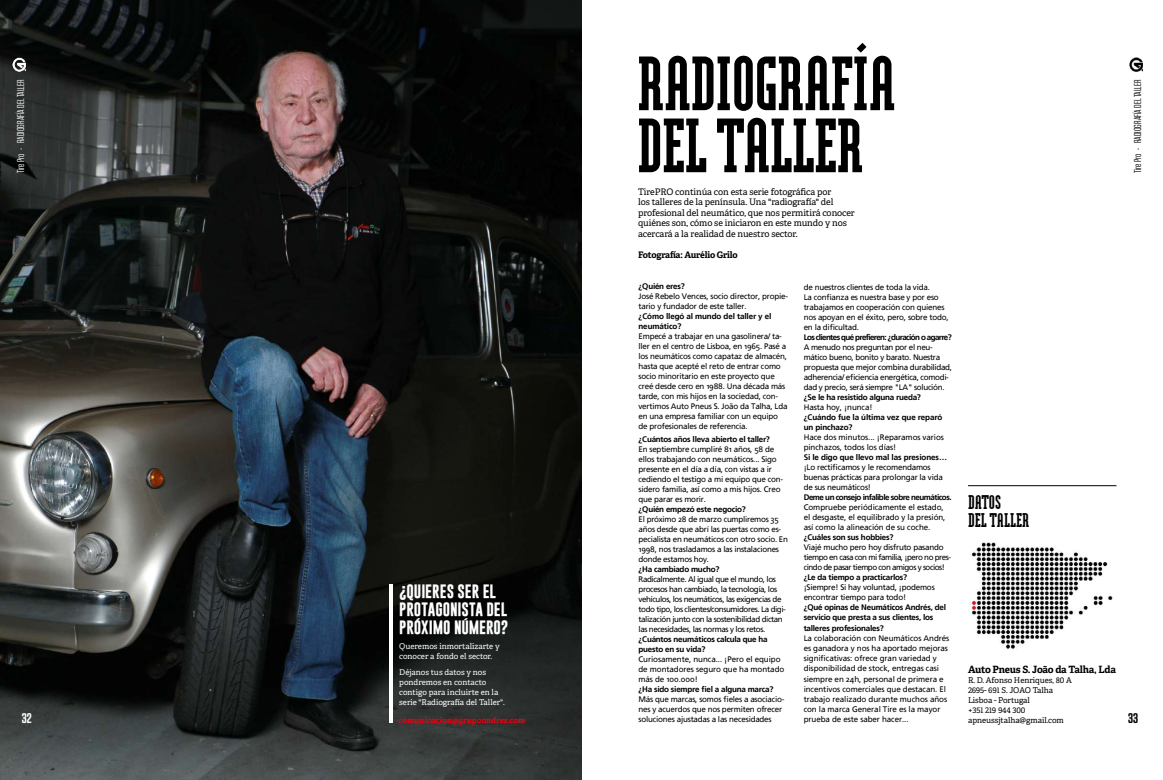
<style>
.page{position:relative;width:1163px;height:780px;background:#fff}
.page>*{position:absolute;margin:0;border:0;box-sizing:border-box;transform-origin:0 0}
.t1{font:900 92px "Modula Serif";letter-spacing:-.01em;color:#000}
.t2{font:900 24px/18px "Modula Serif";color:#000}
.t3{font:700 14px/18px "Gobold";color:#fff}
.t4{font:600 14px "Tungsten";color:#fff}
.t5{font:600 14px "Tungsten";color:#000}
.t6{font:10px "Tungsten";color:#fff}
.t7{font:10px "Tungsten";color:#000}
.t8{font:700 10px "Adelle";letter-spacing:-.02em;color:#000}
.t9{font:9px/10.5px "Adelle";letter-spacing:-.01em;color:#000}
.t10{font:700 9px "Adelle";letter-spacing:-.02em;color:#000}
.t11{font:8px/10px "Frutiger Linotype";letter-spacing:-.025em;color:#000}
.t12{font:700 8px/10px "Frutiger Linotype";letter-spacing:-.025em;color:#000}
.t13{font:8px/10px "Frutiger Linotype";letter-spacing:-.05em;color:#000}
.t14{font:8px/10px "Adelle";color:#fff}
.t15{font:8px/10px "Frutiger Linotype";letter-spacing:-.06em;color:#000}
.t16{font:8px/10px "Adelle";letter-spacing:-.005em;color:#000}
.t17{font:700 8px "Frutiger Linotype";letter-spacing:-.075em;color:#000}
.t18{font:700 8px "Frutiger Linotype";letter-spacing:-.06em;color:#000}
.t19{font:italic 700 8px "Adelle";color:#e30613}
.s1{font-weight:600}
</style>
<div class="page">
<img style="left:0;top:0;width:581px;height:780px">
<img style="left:968px;top:542px;width:145px;height:107px">
<hr style="left:967px;top:485px;width:149px;height:1px;background:#000">
<hr style="left:389px;top:584px;width:3px;height:138px;background:#fff">
<img style="left:13px;top:57px;width:13px;height:16px">
<img style="left:1129px;top:57px;width:13px;height:15px">
<p class="t6" style="left:16px;top:173px;width:95px;rotate:-90deg">Tire Pro - RADIOGRAFÍA DEL TALLER</p>
<h1 class="t1" style="left:637px;top:41px;width:260px">RADIOGRAFÍA</h1>
<h1 class="t1" style="left:637px;top:103px;width:228px">DEL TALLER</h1>
<p class="t9" style="left:638px;top:187px;width:218px">TirePRO continúa con esta serie fotográfica por<br>los talleres de la península. Una "radiografía" del profesional del neumático, que nos permitirá conocer quiénes son, cómo se iniciaron en este mundo y nos acercará a la realidad de nuestro sector.</p>
<p class="t10" style="left:638px;top:249px;width:101px">Fotografía: Aurélio Grilo</p>
<p class="t12" style="left:638px;top:281px;width:48px">¿Quién eres?</p>
<p class="t11" style="left:638px;top:291px;width:151px">José Rebelo Vences, socio director, propie&shy;tario y fundador de este taller.</p>
<p class="t12" style="left:638px;top:311px;width:134px">¿Cómo llegó al mundo del taller y el neumático?</p>
<p class="t11" style="left:638px;top:331px;width:150px">Empecé a trabajar en una gasolinera/ ta&shy;ller en el centro de Lisboa, en 1965. Pasé a los neumáticos como capataz de almacén, hasta que acepté el reto de entrar como socio minoritario en este proyecto que creé desde cero en 1988. Una década más tarde, con mis hijos en la sociedad, con&shy;vertimos Auto Pneus S. João da Talha, Lda en una empresa familiar con un equipo de profesionales de referencia.</p>
<p class="t12" style="left:638px;top:434px;width:133px">¿Cuántos años lleva abierto el taller?</p>
<p class="t11" style="left:638px;top:444px;width:146px">En septiembre cumpliré 81 años, 58 de ellos trabajando con neumáticos... Sigo presente en el día a día, con vistas a ir cediendo el testigo a mi equipo que con&shy;sidero familia, así como a mis hijos. Creo que parar es morir.</p>
<p class="t12" style="left:638px;top:504px;width:109px">¿Quién empezó este negocio?</p>
<p class="t11" style="left:638px;top:514px;width:151px">El próximo 28 de marzo cumpliremos 35 años desde que abrí las puertas como es&shy;pecialista en neumáticos con otro socio. En 1998, nos trasladamos a las instalaciones donde estamos hoy.</p>
<p class="t12" style="left:638px;top:564px;width:82px">¿Ha cambiado mucho?</p>
<p class="t13" style="left:638px;top:574px;width:149px">Radicalmente. Al igual que el mundo, los procesos han cambiado, la tecnología, los vehículos, los neumáticos, las exigencias de todo tipo, los clientes/consumidores. La digi&shy;talización junto con la sostenibilidad dictan las necesidades, las normas y los retos.</p>
<p class="t12" style="left:638px;top:634px;width:130px">¿Cuántos neumáticos calcula que ha puesto en su vida?</p>
<p class="t11" style="left:638px;top:654px;width:147px">Curiosamente, nunca... ¡Pero el equipo de montadores seguro que ha montado más de 100.000!</p>
<p class="t12" style="left:638px;top:684px;width:136px">¿Ha sido siempre fiel a alguna marca?</p>
<p class="t11" style="left:638px;top:694px;width:148px">Más que marcas, somos fieles a asociacio&shy;nes y acuerdos que nos permiten ofrecer soluciones ajustadas a las necesidades</p>
<p class="t11" style="left:803px;top:282px;width:146px">de nuestros clientes de toda la vida.<br>La confianza es nuestra base y por eso trabajamos en cooperación con quienes nos apoyan en el éxito, pero, sobre todo, en la dificultad.</p>
<p class="t17" style="left:803px;top:332px;width:149px">Los clientes qué prefieren: ¿duración o agarre?</p>
<p class="t11" style="left:803px;top:342px;width:150px">A menudo nos preguntan por el neu&shy;mático bueno, bonito y barato. Nuestra propuesta que mejor combina durabilidad, adherencia/ eficiencia energética, comodi&shy;dad y precio, será siempre "LA" solución.</p>
<p class="t12" style="left:803px;top:392px;width:119px">¿Se le ha resistido alguna rueda?</p>
<p class="t11" style="left:803px;top:402px;width:70px">Hasta hoy, ¡nunca!</p>
<p class="t12" style="left:803px;top:412px;width:140px">¿Cuándo fue la última vez que reparó un pinchazo?</p>
<p class="t11" style="left:803px;top:432px;width:142px">Hace dos minutos... ¡Reparamos varios pinchazos, todos los días!</p>
<p class="t12" style="left:803px;top:452px;width:145px">Si le digo que llevo mal las presiones…</p>
<p class="t11" style="left:803px;top:462px;width:141px">¡Lo rectificamos y le recomendamos buenas prácticas para prolongar la vida de sus neumáticos!</p>
<p class="t18" style="left:803px;top:492px;width:149px">Deme un consejo infalible sobre neumáticos.</p>
<p class="t11" style="left:803px;top:502px;width:143px">Compruebe periódicamente el estado, el desgaste, el equilibrado y la presión, así como la alineación de su coche.</p>
<p class="t12" style="left:803px;top:532px;width:91px">¿Cuáles son sus hobbies?</p>
<p class="t15" style="left:803px;top:542px;width:149px">Viajé mucho pero hoy disfruto pasando tiempo en casa con mi familia, ¡pero no pres&shy;cindo de pasar tiempo con amigos y socios!</p>
<p class="t12" style="left:803px;top:572px;width:105px">¿Le da tiempo a practicarlos?</p>
<p class="t11" style="left:803px;top:582px;width:133px">¡Siempre! Si hay voluntad, ¡podemos encontrar tiempo para todo!</p>
<p class="t12" style="left:803px;top:602px;width:144px">¿Qué opinas de Neumáticos Andrés, del servicio que presta a sus clientes, los talleres profesionales?</p>
<p class="t11" style="left:803px;top:632px;width:147px">La colaboración con Neumáticos Andrés es ganadora y nos ha aportado mejoras significativas: ofrece gran variedad y disponibilidad de stock, entregas casi siempre en 24h, personal de primera e incentivos comerciales que destacan. El trabajo realizado durante muchos años con la marca General Tire es la mayor prueba de este saber hacer...</p>
<h2 class="t2" style="left:967px;top:492px;width:63px">DATOS<br>DEL TALLER</h2>
<h3 class="t3" style="left:399px;top:582px;width:111px">¿QUIERES SER EL<br>PROTAGONISTA DEL<br>PRÓXIMO NÚMERO?</h3>
<p class="t14" style="left:399px;top:641px;width:102px">Queremos inmortalizarte y conocer a fondo el sector.</p>
<p class="t14" style="left:399px;top:667px;width:107px">Déjanos tus datos y nos pondremos en contacto contigo para incluirte en la serie "Radiografía del Taller".</p>
<p class="t8" style="left:967px;top:662px;width:149px">Auto Pneus S. João da Talha, Lda</p>
<p class="t16" style="left:967px;top:674px;width:105px">R. D. Afonso Henriques, 80 A<br>2695- 691 S. JOAO Talha<br>Lisboa - Portugal<br>+351 219 944 300</p>
<h3 class="t4" style="left:22px;top:711px;width:11px">32</h3>
<p class="t19" style="left:398px;top:714px;width:128px"><span class="s1">c</span>omunicacion@grupoandres.com</p>
<p class="t16" style="left:967px;top:714px;width:97px">apneussjtalha@gmail.com</p>
<p class="t7" style="left:1132px;top:173px;width:95px;rotate:-90deg">Tire Pro - RADIOGRAFÍA DEL TALLER</p>
<h3 class="t5" style="left:1127px;top:711px;width:12px">33</h3>
</div>
